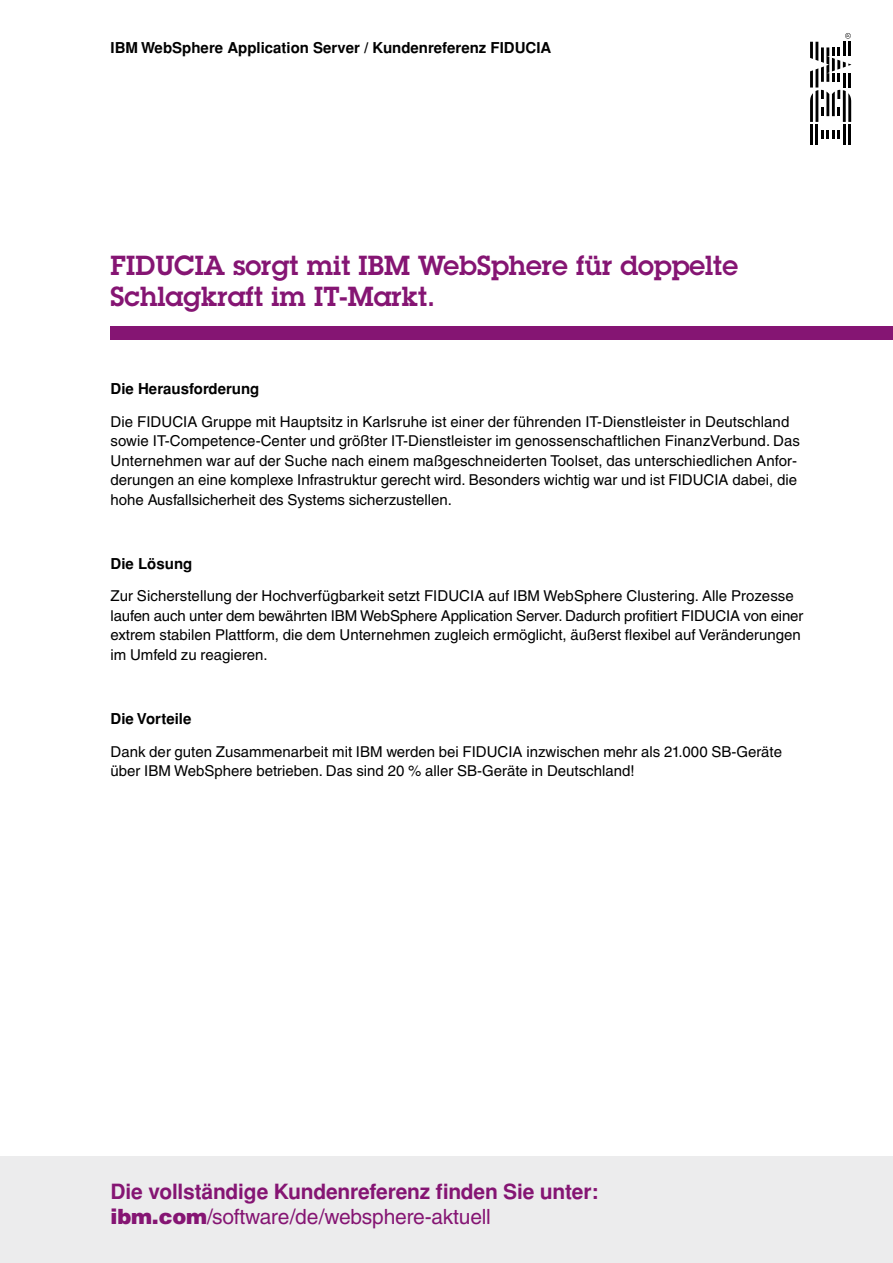
<style>
.page{position:relative;width:893px;height:1263px;background:#fff}
.page>*{position:absolute;margin:0;border:0;box-sizing:border-box;transform-origin:0 0}
.t1{font:600 27px/31.5px "Lubalin Graph Std";color:#851573}
.t2{font:700 21px/25.2px "IBM Helvetica 2004";letter-spacing:-.01em;color:#851573}
.t3{font:15px/19.5px "IBM Helvetica 2004";color:#000}
.t4{font:700 15px "IBM Helvetica 2004";color:#000}
.s1{font-weight:900}
.s2{font-weight:400}
</style>
<div class="page">
<div style="left:0;top:1157px;width:893px;height:106px;background:#ececed"></div>
<div style="left:111px;top:326px;width:782px;height:14px;background:#851573"></div>
<hr style="left:810px;top:125px;width:3px;height:20px;background:#000">
<hr style="left:815px;top:125px;width:3px;height:20px;background:#000">
<svg style="left:821px;top:130px;width:19px;height:9px"></svg>
<hr style="left:843px;top:125px;width:3px;height:20px;background:#000">
<hr style="left:848px;top:125px;width:3px;height:20px;background:#000">
<svg style="left:810px;top:33px;width:41px;height:89px"></svg>
<p class="t4" style="left:111px;top:39px;width:442px">IBM WebSphere Application Server / Kundenreferenz FIDUCIA</p>
<h1 class="t1" style="left:111px;top:249px;width:629px">FIDUCIA sorgt mit IBM WebSphere für doppelte<br>Schlagkraft im IT-Markt.</h1>
<p class="t4" style="left:111px;top:380px;width:150px">Die Herausforderung</p>
<p class="t3" style="left:111px;top:412px;width:691px">Die FIDUCIA Gruppe mit Hauptsitz in Karlsruhe ist einer der führenden IT-Dienstleister in Deutschland sowie IT-Competence-Center und größter IT-Dienstleister im genossenschaftlichen FinanzVerbund. Das Unternehmen war auf der Suche nach einem maßgeschneiderten Toolset, das unterschiedlichen Anfor&shy;derungen an eine komplexe Infrastruktur gerecht wird. Besonders wichtig war und ist FIDUCIA dabei, die hohe Ausfallsicherheit des Systems sicherzustellen.</p>
<p class="t4" style="left:111px;top:555px;width:83px">Die Lösung</p>
<p class="t3" style="left:111px;top:586px;width:694px">Zur Sicherstellung der Hochverfügbarkeit setzt FIDUCIA auf IBM WebSphere Clustering. Alle Prozesse laufen auch unter dem bewährten IBM WebSphere Application Server. Dadurch profitiert FIDUCIA von einer extrem stabilen Plattform, die dem Unternehmen zugleich ermöglicht, äußerst flexibel auf Veränderungen im Umfeld zu reagieren.</p>
<p class="t4" style="left:111px;top:710px;width:82px">Die Vorteile</p>
<p class="t3" style="left:111px;top:742px;width:673px">Dank der guten Zusammenarbeit mit IBM werden bei FIDUCIA inzwischen mehr als 21.000 SB-Geräte über IBM WebSphere betrieben. Das sind 20 % aller SB-Geräte in Deutschland!</p>
<h2 class="t2" style="left:111px;top:1179px;width:489px">Die vollständige Kundenreferenz finden Sie unter: <span class="s1">ibm.com</span><span class="s2">/software/de/websphere-aktuell</span></h2>
</div>
